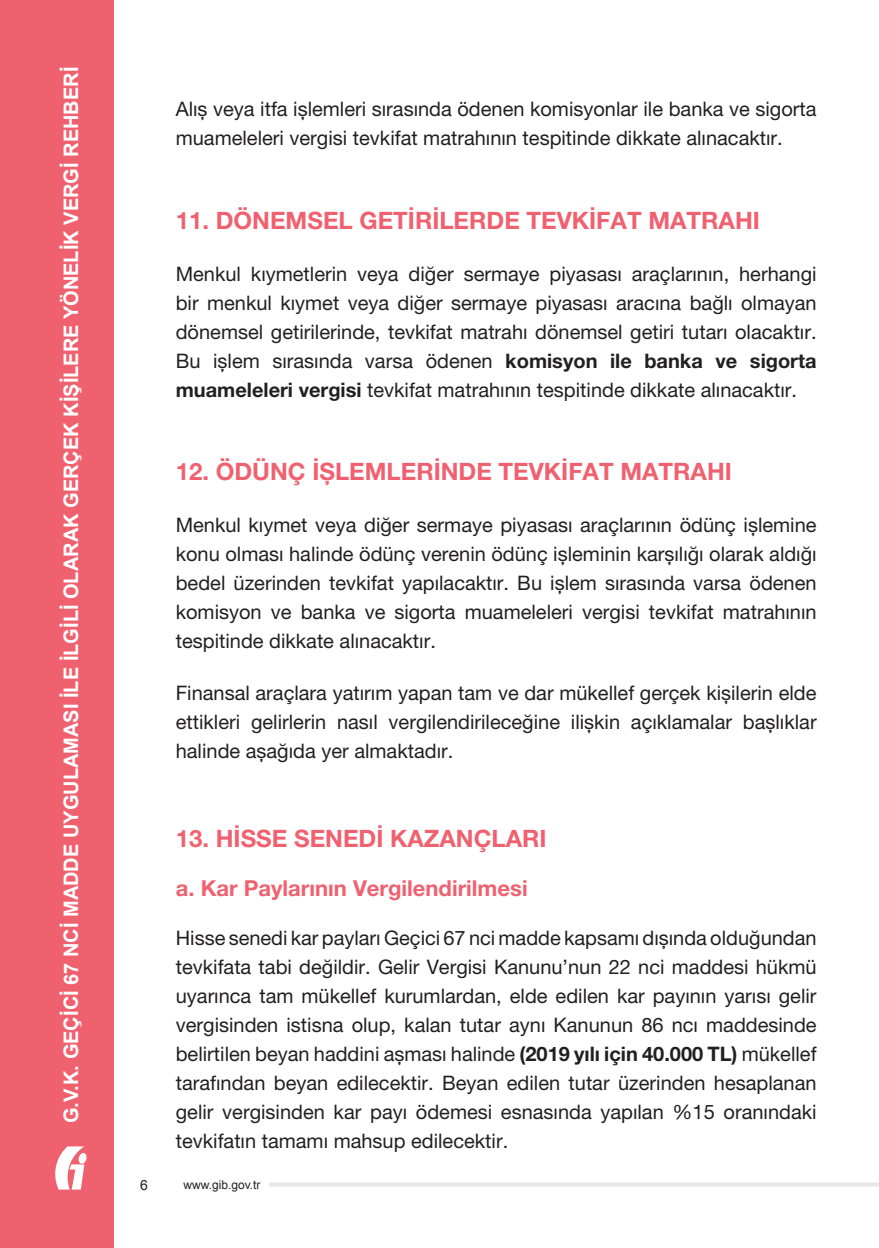
<style>
.page{position:relative;width:879px;height:1248px;background:#fff}
.page>*{position:absolute;margin:0;border:0;box-sizing:border-box;transform-origin:0 0}
.Ana_Baslik{font:700 24px "Helvetica Neue LT Pro";color:#f06170}
.alt_baslik{font:700 22px "Helvetica Neue LT Pro";color:#f06170}
.ic_metin{font:20px/29px "Helvetica Neue LT Pro";color:#231f20;text-align:justify}
.t1{font:700 20px "Arial";color:#fff}
.t2{font:14px "Arial";color:#231f20}
.t3{font:12px "Arial";color:#231f20}
.s1{font-weight:700}
</style>
<div class="page">
<hr style="left:269px;top:1182px;width:610px;height:4px;background:#e6e7e9">
<div style="left:0;top:0;width:113px;height:1247px;background:#f06170"></div>
<svg style="left:55px;top:1146px;width:32px;height:43px"></svg>
<p class="t1" style="left:58px;top:1123px;width:1057px;rotate:-90deg">G.V.K. GEÇİCİ 67 NCİ MADDE UYGULAMASI İLE İLGİLİ OLARAK GERÇEK KİŞİLERE YÖNELİK VERGİ REHBERİ</p>
<p class="t2" style="left:140px;top:1175px;width:9px">6</p>
<p class="ic_metin" style="left:176px;top:94px;width:642px">Alış veya itfa işlemleri sırasında ödenen komisyonlar ile banka ve sigorta muameleleri vergisi tevkifat matrahının tespitinde dikkate alınacaktır.</p>
<p class="Ana_Baslik" style="left:176px;top:205px;width:585px">11. DÖNEMSEL GETİRİLERDE TEVKİFAT MATRAHI</p>
<p class="ic_metin" style="left:176px;top:259px;width:642px">Menkul kıymetlerin veya diğer sermaye piyasası araçlarının, herhangi bir menkul kıymet veya diğer sermaye piyasası aracına bağlı olmayan dönemsel getirilerinde, tevkifat matrahı dönemsel getiri tutarı olacaktır.<br>Bu işlem sırasında varsa ödenen <span class="s1">komisyon ile banka ve sigorta muameleleri vergisi</span> tevkifat matrahının tespitinde dikkate alınacaktır.</p>
<p class="Ana_Baslik" style="left:176px;top:457px;width:557px">12. ÖDÜNÇ İŞLEMLERİNDE TEVKİFAT MATRAHI</p>
<p class="ic_metin" style="left:176px;top:510px;width:642px">Menkul kıymet veya diğer sermaye piyasası araçlarının ödünç işlemine konu olması halinde ödünç verenin ödünç işleminin karşılığı olarak aldığı bedel üzerinden tevkifat yapılacaktır. Bu işlem sırasında varsa ödenen komisyon ve banka ve sigorta muameleleri vergisi tevkifat matrahının tespitinde dikkate alınacaktır.</p>
<p class="ic_metin" style="left:176px;top:678px;width:642px">Finansal araçlara yatırım yapan tam ve dar mükellef gerçek kişilerin elde ettikleri gelirlerin nasıl vergilendirileceğine ilişkin açıklamalar başlıklar halinde aşağıda yer almaktadır.</p>
<p class="Ana_Baslik" style="left:176px;top:823px;width:372px">13. HİSSE SENEDİ KAZANÇLARI</p>
<p class="alt_baslik" style="left:176px;top:874px;width:353px">a. Kar Paylarının Vergilendirilmesi</p>
<p class="ic_metin" style="left:176px;top:922px;width:642px">Hisse senedi kar payları Geçici 67 nci madde kapsamı dışında olduğundan tevkifata tabi değildir. Gelir Vergisi Kanunu’nun 22 nci maddesi hükmü uyarınca tam mükellef kurumlardan, elde edilen kar payının yarısı gelir vergisinden istisna olup, kalan tutar aynı Kanunun 86 ncı maddesinde belirtilen beyan haddini aşması halinde <span class="s1">(2019 yılı için 40.000 TL)</span> mükellef tarafından beyan edilecektir. Beyan edilen tutar üzerinden hesaplanan gelir vergisinden kar payı ödemesi esnasında yapılan %15 oranındaki tevkifatın tamamı mahsup edilecektir.</p>
<p class="t3" style="left:183px;top:1176px;width:79px">www.gib.gov.tr</p>
</div>
